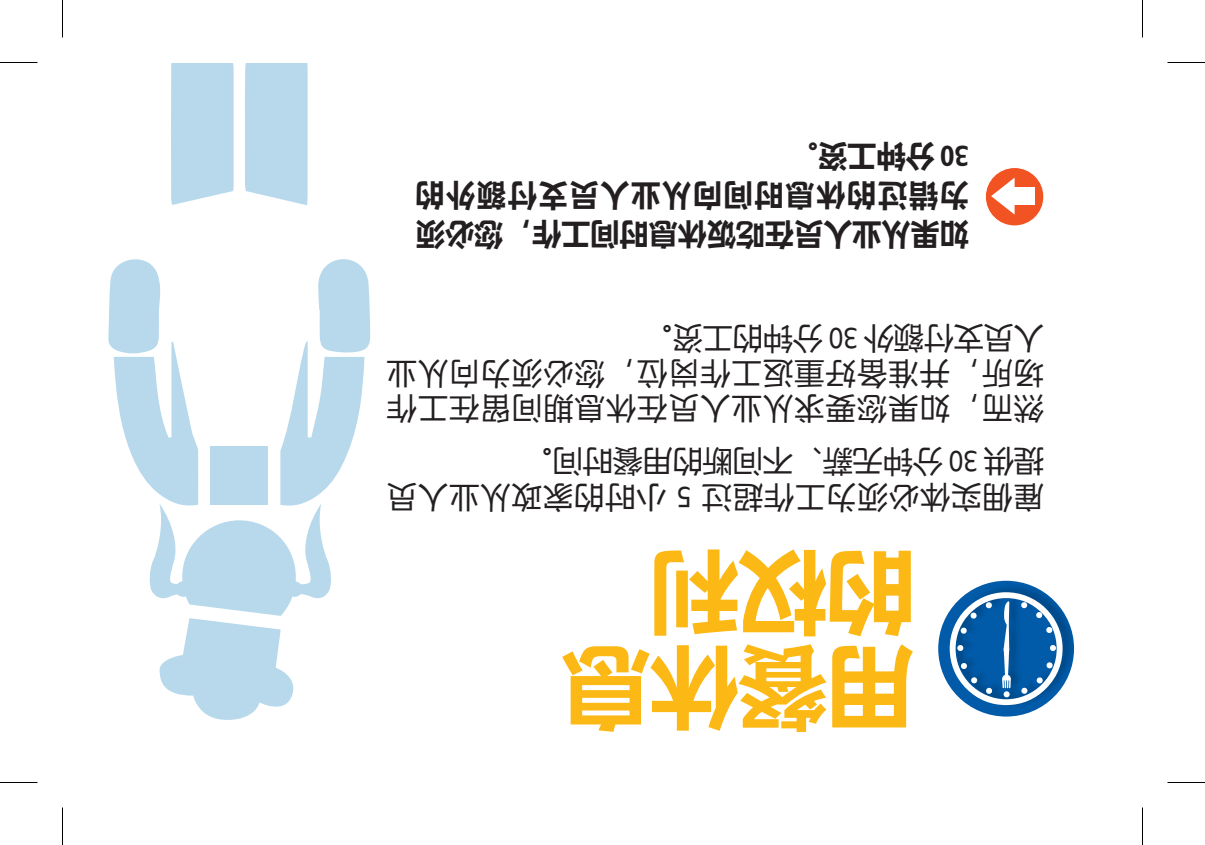
<style>
.page{position:relative;width:1205px;height:845px;background:#fff}
.page>*{position:absolute;margin:0;border:0;box-sizing:border-box;transform-origin:0 0}
.t1{font:700 90px/95px "Microsoft Ya Hei";letter-spacing:-.02em;color:#fcb814}
.t2{font:30px/35.5px "Microsoft Ya Hei";letter-spacing:.04em;color:#231f20}
.t3{font:700 30px/39px "Microsoft Ya Hei";color:#231f20;text-align:justify}
.s1{font-family:"Seattle Text"}
</style>
<div class="page">
<svg style="left:937px;top:580px;width:138px;height:138px"></svg>
<img style="left:947px;top:580px;width:128px;height:131px">
<svg style="left:950px;top:592px;width:113px;height:113px"></svg>
<div style="left:245px;top:64px;width:63px;height:141px;background:#b8d9ec"></div>
<svg style="left:171px;top:64px;width:63px;height:141px;background:#bcdbed"></svg>
<svg style="left:108px;top:259px;width:262px;height:461px"></svg>
<div style="left:175px;top:581px;width:16px;height:16px;background:#b8d9ec;border-radius:50%"></div>
<div style="left:287px;top:581px;width:15px;height:16px;background:#b8d9ec;border-radius:50%"></div>
<div style="left:985px;top:167px;width:59px;height:59px;background:#f15322;border-radius:50%"></div>
<div style="left:985px;top:167px;width:59px;height:60px;border:1px solid #fff;border-radius:50%"></div>
<div style="left:1010px;top:187px;width:24px;height:18px;background:#fff"></div>
<svg style="left:991px;top:178px;width:24px;height:37px"></svg>
<hr style="left:0;top:62px;width:38px;height:1px;background:#000">
<hr style="left:1168px;top:62px;width:37px;height:1px;background:#000">
<hr style="left:0;top:782px;width:38px;height:1px;background:#000">
<hr style="left:1168px;top:782px;width:37px;height:1px;background:#000">
<hr style="left:62px;top:0;width:1px;height:38px;background:#000">
<hr style="left:62px;top:808px;width:1px;height:37px;background:#000">
<hr style="left:1142px;top:0;width:1px;height:38px;background:#000">
<hr style="left:1142px;top:808px;width:1px;height:37px;background:#000">
<p class="t3" style="left:969px;top:255px;width:555px;rotate:-180deg">如果从业人员在吃饭休息时间工作，您必须为错过的休息时间向从业人员支付额外的<span class="s1">30</span> 分钟工资。</p>
<p class="t2" style="left:1044px;top:428px;width:659px;text-align:justify;rotate:-180deg">然而，如果您要求从业人员在休息期间留在工作场所，并准备好重返工作岗位，您必须为向从业人员支付额外 <span class="s1">30</span> 分钟的工资。</p>
<p class="t2" style="left:1044px;top:516px;width:658px;rotate:-180deg">雇佣实体必须为工作超过 <span class="s1">5</span> 小时的家政从业人员提供 <span class="s1">30</span> 分钟无薪、不间断的用餐时间。</p>
<h1 class="t1" style="left:916px;top:740px;width:356px;rotate:-180deg">用餐休息的权利</h1>
</div>
